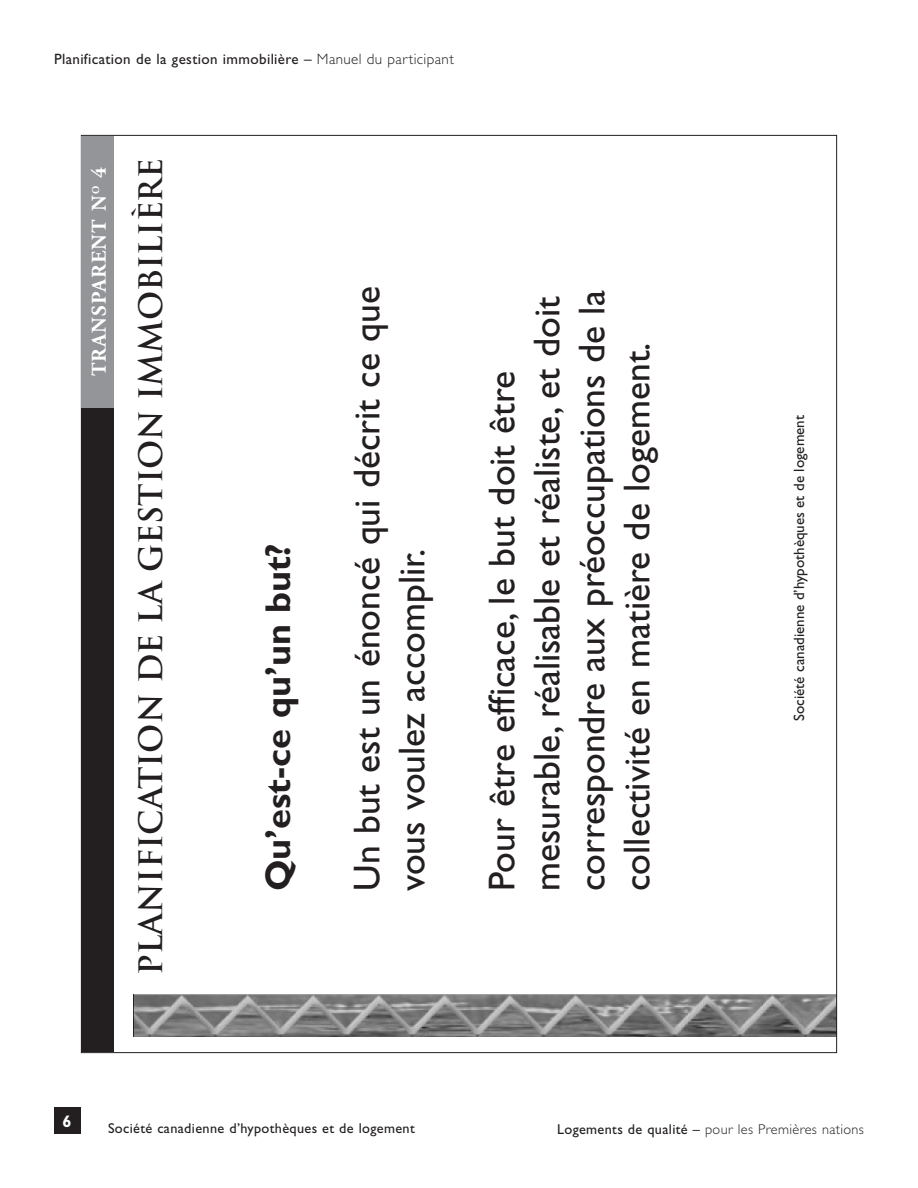
<style>
.page{position:relative;width:918px;height:1188px;background:#fff}
.page>*{position:absolute;margin:0;border:0;box-sizing:border-box;transform-origin:0 0}
.t1{font:37.5px/45px "Gill Sans Std";color:#231f20}
.t2{font:700 36px "Gill Sans Std";color:#231f20}
.t3{font:700 31.5px "Trajan";color:#231f20}
.t4{font:700 21px "Adobe Garamond";letter-spacing:.05em;color:#fff}
.t5{font:700 16.5px "Gill Sans Std";color:#fff}
.t6{font:15px "Gill Sans Std";letter-spacing:.025em;color:#231f20}
.t7{font:15px "Gill Sans Std";color:#231f20}
.t8{font:300 14.25px "Gill Sans Std";letter-spacing:.025em;color:#231f20}
.t9{font:14.25px "Gill Sans Std";letter-spacing:.025em;color:#231f20}
.s1{font-weight:300}
.s2{font-weight:400}
</style>
<div class="page">
<div style="left:54px;top:1107px;width:27px;height:27px;background:#231f20"></div>
<img style="left:133px;top:994px;width:702px;height:43px">
<div style="left:82px;top:404px;width:32px;height:648px;background:#231f20"></div>
<div style="left:82px;top:136px;width:32px;height:272px;background:#939598"></div>
<p class="t6" style="left:54px;top:54px;width:401px">Planification de la gestion immobilière – <span class="s1">Manuel du participant</span></p>
<p class="t4" style="left:91px;top:376px;width:211px;rotate:-90deg">TRANSPARENT N<sup>O</sup> 4</p>
<p class="t3" style="left:133px;top:975px;width:818px;rotate:-90deg">Planification de la gestion immobilière</p>
<p class="t2" style="left:265px;top:891px;width:349px;rotate:-90deg">Qu’est-ce qu’un but?</p>
<p class="t1" style="left:349px;top:891px;width:606px;rotate:-90deg">Un but est un énoncé qui décrit ce que vous voulez accomplir.</p>
<p class="t1" style="left:484px;top:891px;width:602px;rotate:-90deg">Pour être efficace, le but doit être mesurable, réalisable et réaliste, et doit correspondre aux préoccupations de la collectivité en matière de logement.</p>
<p class="t7" style="left:794px;top:721px;width:307px;rotate:-90deg">Société canadienne d’hypothèques et de logement</p>
<p class="t5" style="left:62px;top:1115px;width:11px">6</p>
<p class="t9" style="left:108px;top:1123px;width:308px">Société canadienne d’hypothèques et de logement</p>
<p class="t8" style="left:557px;top:1125px;width:308px"><span class="s2">Logements de qualité –</span> pour les Premières nations</p>
</div>
